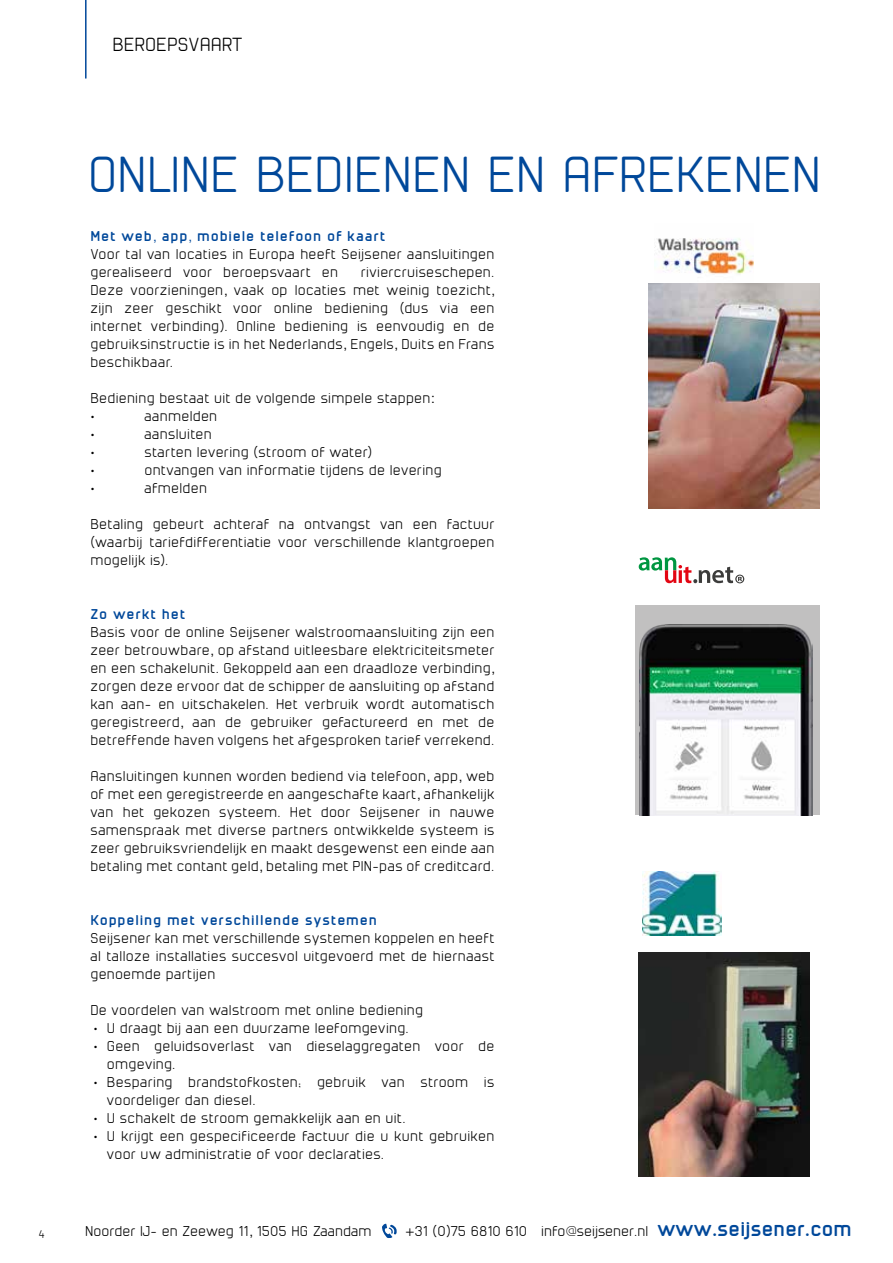
<style>
.page{position:relative;width:893px;height:1263px;background:#fff}
.page>*{position:absolute;margin:0;border:0;box-sizing:border-box;transform-origin:0 0}
.t1{font:48px "cuyabra";color:#00489a}
.t2{font:18px "cuyabra";color:#000}
.t3{font:13.5px/18px "cuyabra";letter-spacing:.02em;color:#000}
.t4{font:13.5px "cuyabra";color:#000}
.t5{font:700 13.5px "cuyabra";letter-spacing:.06em;color:#00489a}
.t6{font:10.5px "cuyabra";color:#000}
.s1{font-weight:700;color:#00489a}
.s2{font-family:"Arial";color:#00489a}
.s3{font-family:"Arial"}
.s4{font-weight:700;font-size:19.5px;color:#00489a}
</style>
<div class="page">
<svg style="left:382px;top:1224px;width:15px;height:14px"></svg>
<hr style="left:85px;top:0;width:2px;height:79px;background:#00489a">
<div style="left:635px;top:605px;width:184px;height:210px;background:#c1c0c0"></div>
<img style="left:639px;top:625px;width:173px;height:190px">
<img style="left:654px;top:238px;width:100px;height:46px">
<svg style="left:639px;top:557px;width:105px;height:26px"></svg>
<img style="left:642px;top:872px;width:79px;height:64px">
<img style="left:639px;top:952px;width:171px;height:225px">
<img style="left:648px;top:284px;width:171px;height:224px">
<p class="t6" style="left:39px;top:1227px;width:8px">4</p>
<h2 class="t2" style="left:114px;top:33px;width:132px">BEROEPSVAART</h2>
<h1 class="t1" style="left:91px;top:142px;width:735px">ONLINE BEDIENEN EN AFREKENEN</h1>
<p class="t3" style="left:91px;top:226px;width:405px"><span class="s1">Met web</span><span class="s2">,</span> <span class="s1">app</span><span class="s2">,</span> <span class="s1">mobiele telefoon of kaart<br></span>Voor tal van locaties in Europa heeft Seijsener aansluitingen gerealiseerd voor beroepsvaart en</p>
<p class="t3" style="left:91px;top:262px;width:405px;text-align:justify;text-indent:270px">riviercruiseschepen.<br>Deze voorzieningen<span class="s3">,</span> vaak op locaties met weinig toezicht<span class="s3">, </span>zijn zeer geschikt voor online bediening (dus via een internet verbinding). Online bediening is eenvoudig en de gebruiksinstructie is in het Nederlands<span class="s3">,</span> Engels<span class="s3">,</span> Duits en Frans beschikbaar.</p>
<p class="t3" style="left:91px;top:388px;width:345px">Bediening bestaat uit de volgende simpele stappen<span class="s3">: </span>•</p>
<p class="t3" style="left:145px;top:406px;width:74px">aanmelden</p>
<p class="t3" style="left:91px;top:424px;width:6px">•</p>
<p class="t3" style="left:145px;top:424px;width:69px">aansluiten</p>
<p class="t3" style="left:91px;top:442px;width:6px">•</p>
<p class="t3" style="left:145px;top:442px;width:229px">starten levering (stroom of water)</p>
<p class="t3" style="left:91px;top:460px;width:6px">•</p>
<p class="t3" style="left:145px;top:460px;width:299px">ontvangen van informatie tijdens de levering</p>
<p class="t3" style="left:91px;top:478px;width:6px">•</p>
<p class="t3" style="left:145px;top:478px;width:64px">afmelden</p>
<p class="t3" style="left:91px;top:514px;width:405px;text-align:justify">Betaling gebeurt achteraf na ontvangst van een factuur (waarbij tariefdifferentiatie voor verschillende klantgroepen mogelijk is).</p>
<p class="t5" style="left:91px;top:605px;width:96px">Zo werkt het</p>
<p class="t3" style="left:91px;top:622px;width:405px;text-align:justify">Basis voor de online Seijsener walstroomaansluiting zijn een zeer betrouwbare<span class="s3">,</span> op afstand uitleesbare elektriciteitsmeter en een schakelunit. Gekoppeld aan een draadloze verbinding<span class="s3">, </span>zorgen deze ervoor dat de schipper de aansluiting op afstand kan aan- en uitschakelen. Het verbruik wordt automatisch geregistreerd<span class="s3">,</span> aan de gebruiker gefactureerd en met de betreffende haven volgens het afgesproken tarief verrekend.</p>
<p class="t3" style="left:91px;top:766px;width:405px;text-align:justify">Aansluitingen kunnen worden bediend via telefoon<span class="s3">,</span> app<span class="s3">,</span> web of met een geregistreerde en aangeschafte kaart<span class="s3">,</span> afhankelijk van het gekozen systeem. Het door Seijsener in nauwe samenspraak met diverse partners ontwikkelde systeem is zeer gebruiksvriendelijk en maakt desgewenst een einde aan betaling met contant geld<span class="s3">,</span> betaling met PIN-pas of creditcard.</p>
<p class="t5" style="left:91px;top:911px;width:288px">Koppeling met verschillende systemen</p>
<p class="t3" style="left:91px;top:928px;width:405px;text-align:justify">Seijsener kan met verschillende systemen koppelen en heeft al talloze installaties succesvol uitgevoerd met de hiernaast genoemde partijen</p>
<p class="t3" style="left:91px;top:1000px;width:334px">De voordelen van walstroom met online bediening</p>
<p class="t3" style="left:94px;top:1018px;width:317px">• U draagt bij aan een duurzame leefomgeving.</p>
<p class="t3" style="left:108px;top:1036px;width:389px;text-indent:-14px">• Geen geluidsoverlast van dieselaggregaten voor de omgeving.</p>
<p class="t3" style="left:108px;top:1072px;width:389px;text-indent:-14px">• Besparing brandstofkosten; gebruik van stroom is voordeliger dan diesel.</p>
<p class="t3" style="left:94px;top:1108px;width:314px">• U schakelt de stroom gemakkelijk aan en uit.</p>
<p class="t3" style="left:108px;top:1126px;width:389px;text-indent:-14px">• U krijgt een gespecificeerde factuur die u kunt gebruiken voor uw administratie of voor declaraties.</p>
<p class="t4" style="left:86px;top:1222px;width:288px">Noorder IJ- en Zeeweg 11<span class="s3">,</span> 1505 HG Zaandam</p>
<p class="t4" style="left:406px;top:1222px;width:448px">+31 (0)75 6810 610 info@seijsener.nl <span class="s4">www.seijsener.com</span></p>
</div>
